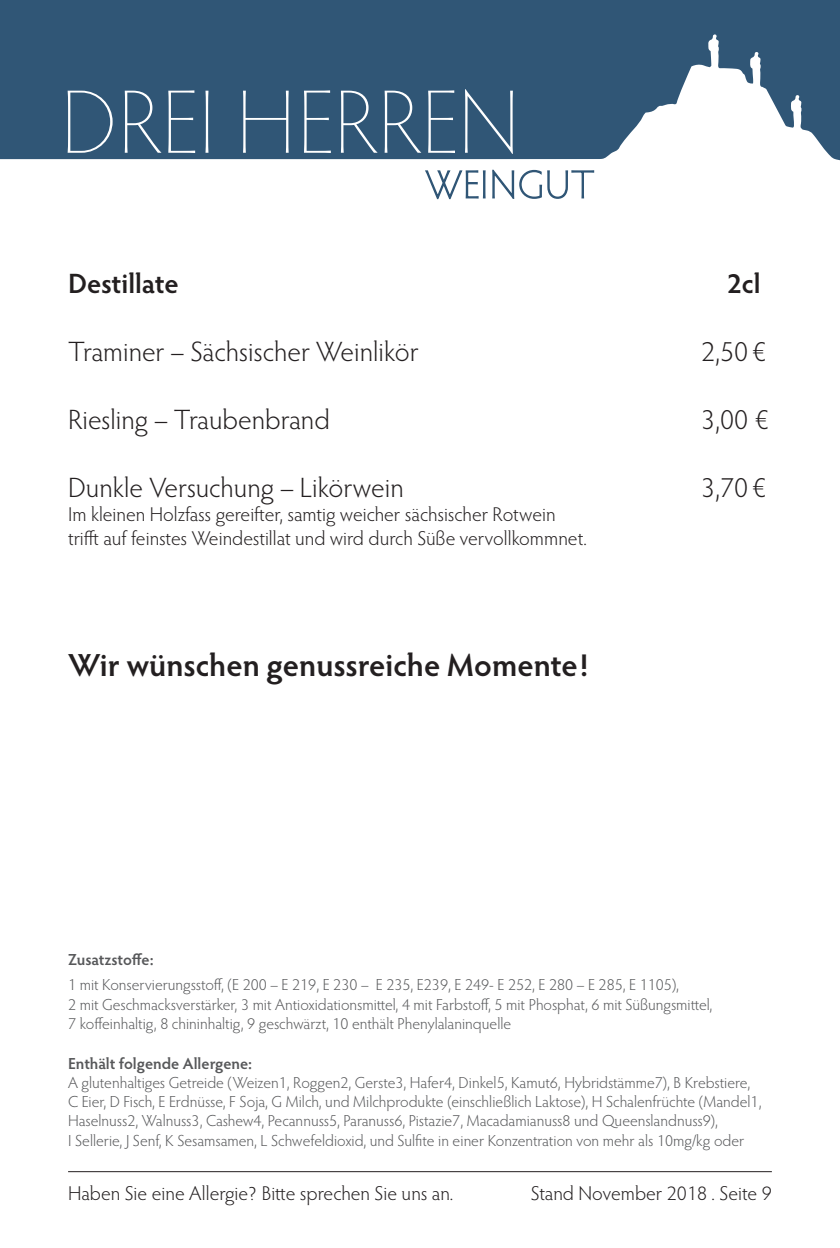
<style>
.page{position:relative;width:840px;height:1248px;background:#fff}
.page>*{position:absolute;margin:0;border:0;box-sizing:border-box;transform-origin:0 0}
.t1{font:600 32px "Hypatia Sans Pro";color:#231f20}
.t2{font:300 28px "Hypatia Sans Pro";color:#231f20}
.t3{font:600 28px "Hypatia Sans Pro";letter-spacing:-.005em;color:#231f20}
.t4{font:300 20px/24px "Hypatia Sans Pro";color:#231f20}
.t5{font:300 16px/19.2px "Hypatia Sans Pro";color:#57585a}
.t6{font:600 16px "Hypatia Sans Pro";color:#57585a}
</style>
<div class="page">
<hr style="left:68px;top:1171px;width:703px;height:1px;background:#231f20">
<svg style="left:0;top:0;width:839px;height:160px;background:#4a6b87"></svg>
<svg style="left:425px;top:169px;width:169px;height:31px"></svg>
<svg style="left:68px;top:89px;width:444px;height:65px;background:#476985"></svg>
<h2 class="t3" style="left:68px;top:264px;width:112px">Destillate</h2>
<h2 class="t3" style="left:726px;top:264px;width:35px">2cl</h2>
<h2 class="t2" style="left:68px;top:333px;width:352px">Traminer – Sächsischer Weinlikör</h2>
<h2 class="t2" style="left:700px;top:333px;width:66px">2,50€</h2>
<h2 class="t2" style="left:68px;top:401px;width:263px">Riesling – Traubenbrand</h2>
<h2 class="t2" style="left:700px;top:401px;width:69px">3,00 €</h2>
<h2 class="t2" style="left:68px;top:469px;width:337px">Dunkle Versuchung – Likörwein</h2>
<h2 class="t2" style="left:700px;top:469px;width:66px">3,70€</h2>
<p class="t4" style="left:68px;top:501px;width:520px">Im kleinen Holzfass gereifter, samtig weicher sächsischer Rotwein trifft auf feinstes Weindestillat und wird durch Süße vervollkommnet.</p>
<h1 class="t1" style="left:68px;top:642px;width:521px">Wir wünschen genussreiche Momente!</h1>
<p class="t6" style="left:68px;top:948px;width:87px">Zusatzstoffe:</p>
<p class="t5" style="left:68px;top:974px;width:645px">1 mit Konservierungsstoff, (E 200 – E 219, E 230 – E 235, E239, E 249- E 252, E 280 – E 285, E 1105),<br>2 mit Geschmacksverstärker, 3 mit Antioxidationsmittel, 4 mit Farbstoff, 5 mit Phosphat, 6 mit Süßungsmittel,<br>7 koffeinhaltig, 8 chininhaltig, 9 geschwärzt, 10 enthält Phenylalaninquelle</p>
<p class="t6" style="left:68px;top:1052px;width:185px">Enthält folgende Allergene:</p>
<p class="t5" style="left:68px;top:1072px;width:694px">A glutenhaltiges Getreide (Weizen1, Roggen2, Gerste3, Hafer4, Dinkel5, Kamut6, Hybridstämme7), B Krebstiere, C Eier, D Fisch, E Erdnüsse, F Soja, G Milch, und Milchprodukte (einschließlich Laktose), H Schalenfrüchte (Mandel1, Haselnuss2, Walnuss3, Cashew4, Pecannuss5, Paranuss6, Pistazie7, Macadamianuss8 und Queenslandnuss9),<br>I Sellerie, J Senf, K Sesamsamen, L Schwefeldioxid, und Sulfite in einer Konzentration von mehr als 10mg/kg oder</p>
<p class="t4" style="left:68px;top:1180px;width:386px">Haben Sie eine Allergie? Bitte sprechen Sie uns an.</p>
<p class="t4" style="left:530px;top:1180px;width:242px">Stand November 2018 . Seite 9</p>
</div>
